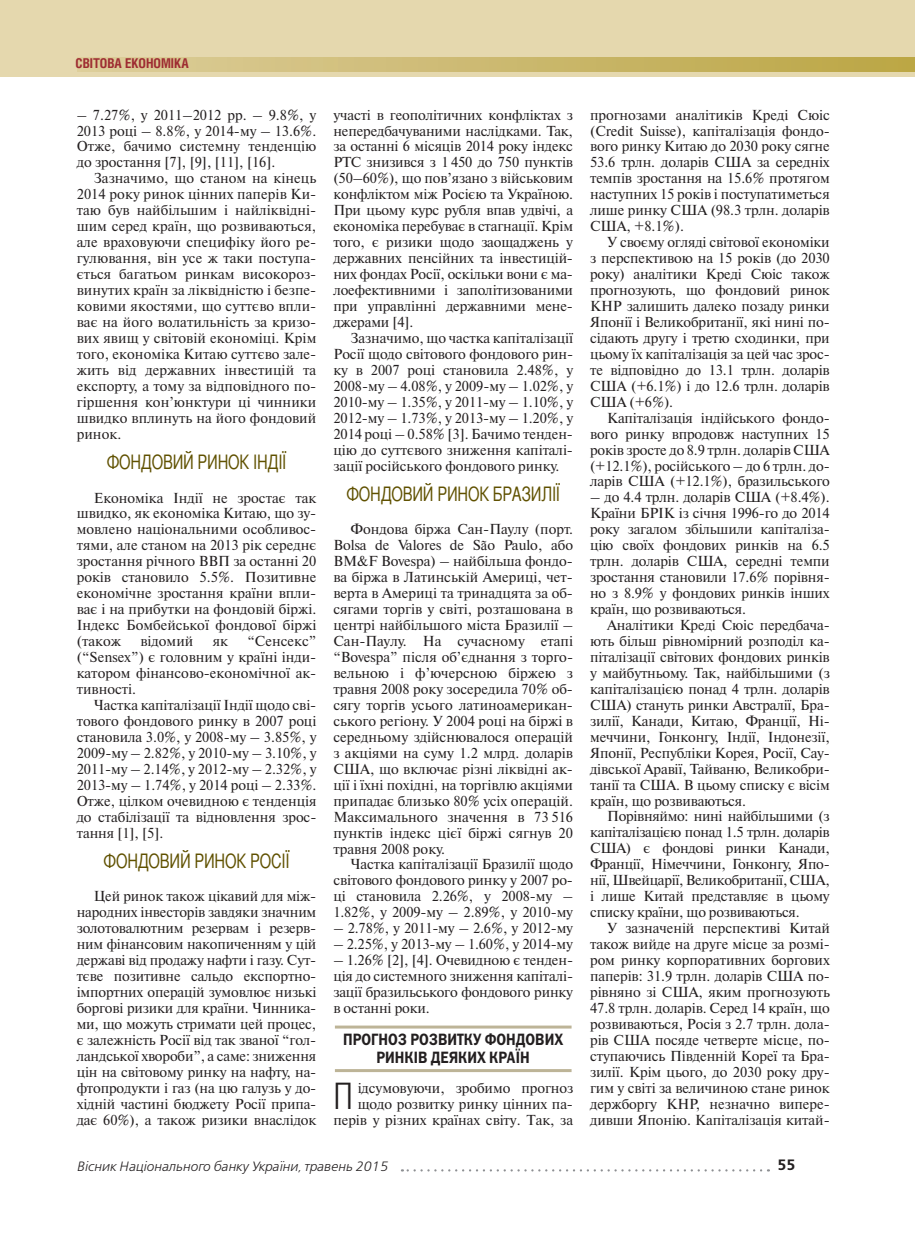
<style>
.page{position:relative;width:915px;height:1234px;background:#fff}
.page>*{position:absolute;margin:0;border:0;box-sizing:border-box;transform-origin:0 0}
.t1{font:300 36.6px "Helios Cond";color:#231f20}
.t2{font:19.8px "Bastion";letter-spacing:-.01em;color:#605100;scale:.91 1}
.t3{font:16.5px/18px "Franklin Gothic Demi C";color:#231f20;text-align:center;scale:.85 1}
.t4{font:15px "Free Set Demi Bold C";color:#231f20}
.t5{font:14.4px/15.9px "Newton C";letter-spacing:-.005em;color:#231f20;text-align:justify}
.t6{font:italic 13.5px "Free Set Light C";color:#231f20}
.t7{font:700 13.5px "Helios Cond";color:#9e2d32}
.s1{font-family:"Times New Roman"}
.s2{font-size:10.5px}
</style>
<div class="page">
<div style="left:0;top:0;width:914px;height:77px;background:#e5d8ae"></div>
<svg style="left:78px;top:57px;width:836px;height:14px;background:#cbb96f"></svg>
<svg style="left:402px;top:1169px;width:354px;height:2px"></svg>
<hr style="left:335px;top:1025px;width:236px;height:3px;background:#bdb497">
<hr style="left:335px;top:1068px;width:236px;height:3px;background:#bdb497">
<p class="t7" style="left:75px;top:58px;width:115px">СВІТОВА ЕКОНОМІКА</p>
<p class="t5" style="left:77px;top:108px;width:241px">– 7.27%, у 2011–2012 рр. – 9.8%, у 2013 році – 8.8%, у 2014-му – 13.6%.<br>Отже, бачимо системну тенденцію до зростання [7], [9], [11], [16].</p>
<p class="t5" style="left:77px;top:171px;width:241px;text-indent:17px">Зазначимо, що станом на кінець 2014 року ринок цінних паперів Ки&shy;таю був найбільшим і найліквідні&shy;шим серед країн, що розвиваються, але враховуючи специфіку його ре&shy;гулювання, він усе ж таки поступа&shy;ється багатьом ринкам високороз&shy;винутих країн за ліквідністю і безпе&shy;ковими якостями, що суттєво впли&shy;ває на його волатильність за кризо&shy;вих явищ у світовій економіці. Крім того, економіка Китаю суттєво зале&shy;жить від державних інвестицій та експорту, а тому за відповідного по&shy;гіршення кон’юнкту ри ці чинники швидко вплинуть на його фондовий ринок.</p>
<h2 class="t2" style="left:107px;top:453px;width:199px">ФОНДОВИЙ РИНОК ІНДІЇ</h2>
<p class="t5" style="left:77px;top:490px;width:241px;text-indent:17px">Економіка Індії не зростає так швидко, як економіка Китаю, що зу&shy;мовлено національними особливос&shy;тями, але станом на 2013 рік середнє зростання річного ВВП за останні 20 років становило 5.5%. Позитивне економічне зростання країни впли&shy;ває і на прибутки на фондовій біржі.<br>Індекс Бомбейської фондової біржі (також</p>
<p class="t5" style="left:77px;top:634px;width:241px;text-indent:171px">“Сенсекс” (“Sensex”) є головним у країні інди&shy;катором фінансово-економічної ак&shy;тивності.</p>
<p class="t5" style="left:77px;top:698px;width:241px;text-indent:17px">Частка капіталізації Індії щодо сві&shy;тового фондового ринку в 2007 році становила 3.0%, у 2008-му – 3.85%, у 2009-му – 2.82%, у 2010-му – 3.10%, у 2011-му – 2.14%, у 2012-му – 2.32%, у 2013-му – 1.74%, у 2014 році – 2.33%.<br>Отже, цілком очевидною є тенденція до стабілізації та відновлення зрос&shy;тання [1], [5].</p>
<h2 class="t2" style="left:103px;top:852px;width:206px">ФОНДОВИЙ РИНОК РОСІЇ</h2>
<p class="t5" style="left:77px;top:889px;width:241px;text-indent:17px">Цей ринок також цікавий для між&shy;народних інвесторів завдяки значним золотовалютним резервам і резерв&shy;ним фінансовим накопиченням у цій державі від продажу нафти і газу. Сут&shy;тєве позитивне сальдо експортно&shy;імпортних операцій зумовлює низькі боргові ризики для країни. Чинника&shy;ми, що можуть стримати цей процес, є залежність Росії від так званої “гол&shy;ландської хвороби”, а саме: зниження цін на світовому ринку на нафту, на&shy;фтопродукти і газ (на цю галузь у до&shy;хідній частині бюджету Росії припа&shy;дає 60%), а також ризики внаслідок</p>
<p class="t5" style="left:140px;top:634px;width:54px">відомий</p>
<p class="t5" style="left:213px;top:634px;width:17px">як</p>
<p class="t5" style="left:333px;top:108px;width:241px">участі в геополітичних конфліктах з непередбачуваними наслідками. Так, за останні 6 місяців 2014 року індекс РТС знизився з 1 450 до 750 пунктів (50–60%), що пов’язано з військовим конфліктом між Росією та Україною.<br>При цьому курс рубля впав удвічі, а економіка перебуває в стагнації. Крім того, є ризики щодо заощаджень у державних пенсійних та інвестицій&shy;них фондах Росії, оскільки вони є ма&shy;лоефективними і заполітизованими при управлінні державними мене&shy;джерами [4].</p>
<p class="t5" style="left:333px;top:331px;width:241px;text-indent:17px">Зазначимо, що частка капіталізації Росії щодо світового фондового рин&shy;ку в 2007 році становила 2.48%, у 2008-му – 4.08%, у 2009-му – 1.02%, у 2010-му – 1.35%, у 2011-му – 1.10%, у 2012-му – 1.73%, у 2013-му – 1.20%, у 2014 році – 0.58% [3]. Бачимо тенден&shy;цію до суттєвого зниження капіталі&shy;зації російського фондового ринку.</p>
<h2 class="t2" style="left:346px;top:485px;width:236px">ФОНДОВИЙ РИНОК БРАЗИЛІЇ</h2>
<p class="t5" style="left:333px;top:522px;width:241px;text-indent:17px">Фондова біржа Сан-Паулу (порт.<br>Bolsa de Valores de S<span class="s1">ã</span>o Paulo, або BM&amp;F Bovespa) – найбільша фондо&shy;ва біржа в Латинській Америці, чет&shy;верта в Америці та тринадцята за об&shy;сягами торгів у світі, розташована в центрі найбільшого міста Бразилії – Сан-Паулу. На сучасному етапі “Bovespa” після об’єднання з торго&shy;вельною і ф’ючерсною біржею з травня 2008 року зосередила 70% об&shy;сягу торгів усього латиноамерикан&shy;ського регіону. У 2004 році на біржі в середньому здійснювалося операцій з акціями на суму 1.2 млрд. доларів США, що включає різні ліквідні ак&shy;ції і їхні похідні, на торгівлю акціями припадає близько 80% усіх операцій.<br>Максимального значення в 73 516 пунктів індекс цієї біржі сягнув 20 травня 2008 року.</p>
<p class="t5" style="left:333px;top:857px;width:241px;text-indent:17px">Частка капіталізації Бразилії щодо світового фондового ринку у 2007 ро&shy;ці становила 2.26%, у 2008-му – 1.82%, у 2009-му – 2.89%, у 2010-му</p>
<p class="t5" style="left:333px;top:921px;width:241px">– 2.78%, у 2011-му – 2.6%, у 2012-му</p>
<p class="t5" style="left:333px;top:937px;width:241px">– 2.25%, у 2013-му – 1.60%, у 2014-му</p>
<p class="t5" style="left:333px;top:953px;width:241px">– 1.26% [2], [4]. Очевидною є тенден&shy;ція до системного зниження капіталі&shy;зації бразильського фондового ринку в останні роки.</p>
<p class="t3" style="left:343px;top:1031px;width:260px">ПРОГНОЗ РОЗВИТКУ ФОНДОВИХ<br>РИНКІВ ДЕЯКИХ КРАЇН</p>
<h1 class="t1" style="left:333px;top:1081px;width:21px">П</h1>
<p class="t5" style="left:333px;top:1080px;width:241px;text-align:right">ідсумовуючи, зробимо прогноз щодо розвитку ринку цінних па&shy;перів у різних країнах світу. Так, за</p>
<p class="t5" style="left:590px;top:108px;width:241px">прогнозами аналітиків Креді Сюіс (Credit Suisse), капіталізація фондо&shy;вого ринку Китаю до 2030 року сягне 53.6 трлн. доларів США за середніх темпів зростання на 15.6% протягом наступних 15 років і поступатиметься лише ринку США (98.3 трлн. доларів США, +8.1%).</p>
<p class="t5" style="left:590px;top:235px;width:241px;text-indent:17px">У своєму огляді світової економіки з перспективою на 15 років (до 2030 року) аналітики Креді Сюіс також прогнозують, що фондовий ринок КНР залишить далеко позаду ринки Японії і Великобританії, які нині по&shy;сідають другу і третю сходинки, при цьому їх капіталізація за цей час зрос&shy;те відповідно до 13.1 трлн. доларів США (+6.1%) і до 12.6 трлн. доларів США (+6%).</p>
<p class="t5" style="left:590px;top:411px;width:241px;text-indent:17px">Капіталізація індійського фондо&shy;вого ринку впродовж наступних 15 років зросте до 8.9 трлн. доларів США (+12.1%), російського – до 6 трлн. до&shy;ларів США (+12.1%), бразильського</p>
<p class="t5" style="left:590px;top:490px;width:241px">– до 4.4 трлн. доларів США (+8.4%).<br>Країни БРІК із січня 1996-го до 2014 року загалом збільшили капіталіза&shy;цію своїх фондових ринків на 6.5 трлн. доларів США, середні темпи зростання становили 17.6% порівня&shy;но з 8.9% у фондових ринків інших країн, що розвиваються.</p>
<p class="t5" style="left:590px;top:618px;width:241px;text-indent:17px">Аналітики Креді Сюіс передбача&shy;ють більш рівномірний розподіл ка&shy;піталізації світових фондових ринків у майбутньому. Так, найбільшими (з капіталізацією понад 4 трлн. доларів США) стануть ринки Австралії, Бра&shy;зилії, Канади, Китаю, Франції, Ні&shy;меччини, Гонконгу, Індії, Індонезії, Японії, Республіки Корея, Росії, Сау&shy;дівської Аравії, Тайваню, Великобри&shy;танії та США. В цьому списку є вісім країн, що розвиваються.</p>
<p class="t5" style="left:590px;top:809px;width:241px;text-indent:17px">Порівняймо: нині найбільшими (з капіталізацією понад 1.5 трлн. доларів США) є фондові ринки Канади, Франції, Німеччини, Гонконгу, Япо&shy;нії, Швейцарії, Великобританії, США, і лише Китай представляє в цьому списку країни, що розвиваються.</p>
<p class="t5" style="left:590px;top:921px;width:241px;text-indent:17px">У зазначеній перспективі Китай також вийде на друге місце за розмі&shy;ром ринку корпоративних боргових паперів: 31.9 трлн. доларів США по&shy;рівняно зі США, яким прогнозують 47.8 трлн. доларів. Серед 14 країн, що розвиваються, Росія з 2.7 трлн. дола&shy;рів США посяде четверте місце, по&shy;ступаючись Південній Кореї та Бра&shy;зилії. Крім цього, до 2030 року дру&shy;гим у світі за величиною стане ринок держборгу КНР, незначно випере&shy;дивши Японію. Капіталізація китай-</p>
<p class="t6" style="left:77px;top:1160px;width:313px">Вісник Національного банку України<span class="s2">,</span> травень 2015</p>
<p class="t4" style="left:777px;top:1158px;width:20px">55</p>
</div>
